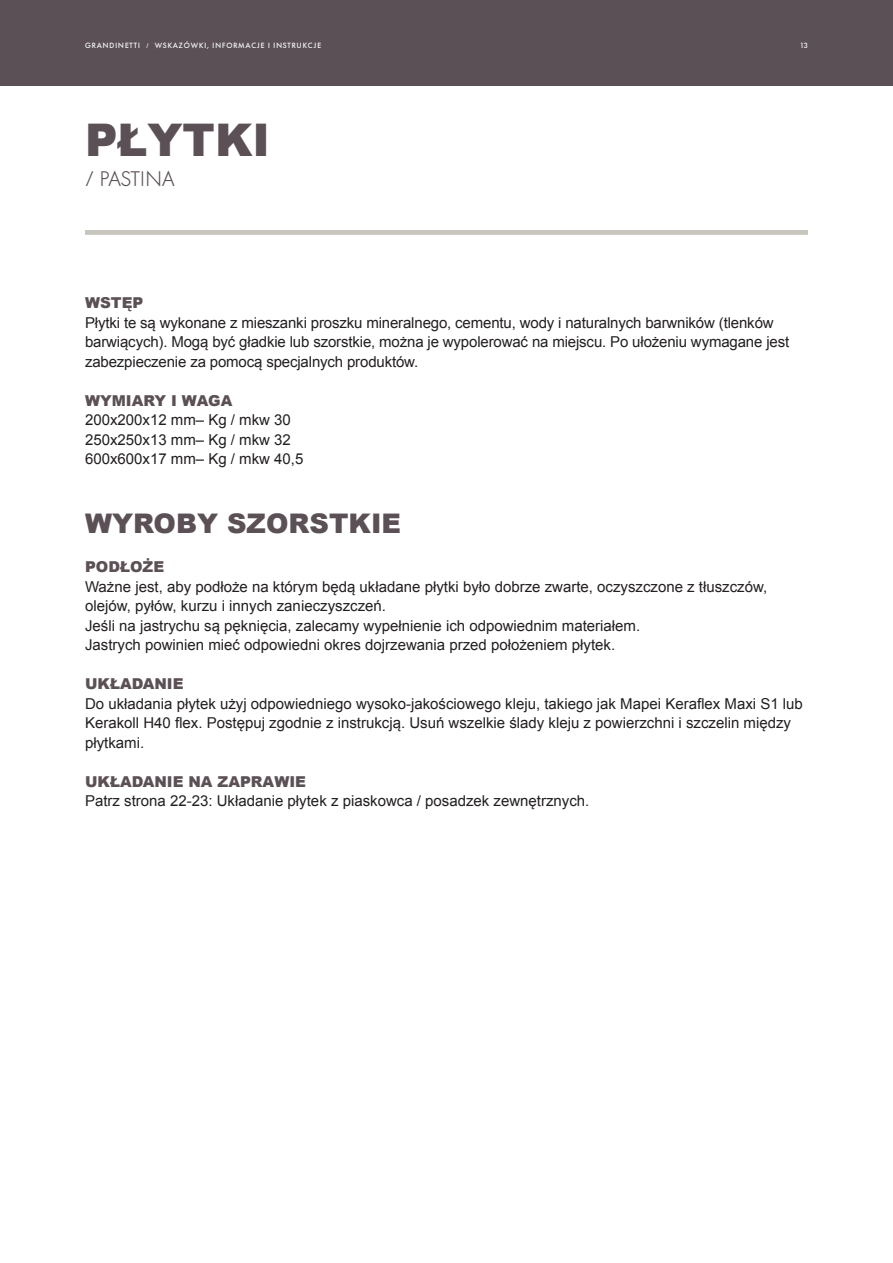
<style>
.page{position:relative;width:893px;height:1263px;background:#fff}
.page>*{position:absolute;margin:0;border:0;box-sizing:border-box;transform-origin:0 0}
.t1{font:900 45px "Arial";color:#5b5055}
.t2{font:900 27px "Arial";color:#5b5055}
.t3{font:300 21px "Futura BQ";letter-spacing:-.02em;color:#5b5055}
.t4{font:15px/19.5px "Arial";color:#231f20}
.t5{font:900 15px "Arial";color:#5b5055}
.t6{font:500 7.5px "Futura BQ";letter-spacing:.1em;color:#fff}
</style>
<div class="page">
<div style="left:0;top:0;width:893px;height:85px;background:#5b5055"></div>
<div style="left:85px;top:230px;width:723px;height:5px;background:#c7c5bd"></div>
<p class="t6" style="left:85px;top:41px;width:238px">GRANDINETTI / WSKAZÓWKI, INFORMACJE I INSTRUKCJE</p>
<p class="t6" style="left:800px;top:41px;width:9px">13</p>
<h1 class="t1" style="left:85px;top:107px;width:186px">PŁYTKI</h1>
<h3 class="t3" style="left:85px;top:166px;width:91px">/ PASTINA</h3>
<p class="t5" style="left:85px;top:292px;width:60px">WSTĘP</p>
<p class="t4" style="left:85px;top:313px;width:706px">Płytki te są wykonane z mieszanki proszku mineralnego, cementu, wody i naturalnych barwników (tlenków barwiących). Mogą być gładkie lub szorstkie, można je wypolerować na miejscu. Po ułożeniu wymagane jest zabezpieczenie za pomocą specjalnych produktów.</p>
<p class="t5" style="left:85px;top:390px;width:149px">WYMIARY I WAGA</p>
<p class="t4" style="left:85px;top:411px;width:220px">200x200x12 mm– Kg / mkw 30<br>250x250x13 mm– Kg / mkw 32<br>600x600x17 mm– Kg / mkw 40,5</p>
<h2 class="t2" style="left:85px;top:504px;width:317px">WYROBY SZORSTKIE</h2>
<p class="t5" style="left:85px;top:556px;width:81px">PODŁOŻE</p>
<p class="t4" style="left:85px;top:577px;width:684px">Ważne jest, aby podłoże na którym będą układane płytki było dobrze zwarte, oczyszczone z tłuszczów, olejów, pyłów, kurzu i innych zanieczyszczeń.<br>Jeśli na jastrychu są pęknięcia, zalecamy wypełnienie ich odpowiednim materiałem.<br>Jastrych powinien mieć odpowiedni okres dojrzewania przed położeniem płytek.</p>
<p class="t5" style="left:85px;top:673px;width:100px">UKŁADANIE</p>
<p class="t4" style="left:85px;top:694px;width:719px">Do układania płytek użyj odpowiedniego wysoko-jakościowego kleju, takiego jak Mapei Keraflex Maxi S1 lub<br>Kerakoll H40 flex. Postępuj zgodnie z instrukcją. Usuń wszelkie ślady kleju z powierzchni i szczelin między płytkami.</p>
<p class="t5" style="left:85px;top:771px;width:222px">UKŁADANIE NA ZAPRAWIE</p>
<p class="t4" style="left:85px;top:792px;width:506px">Patrz strona 22-23: Układanie płytek z piaskowca / posadzek zewnętrznych.</p>
</div>
